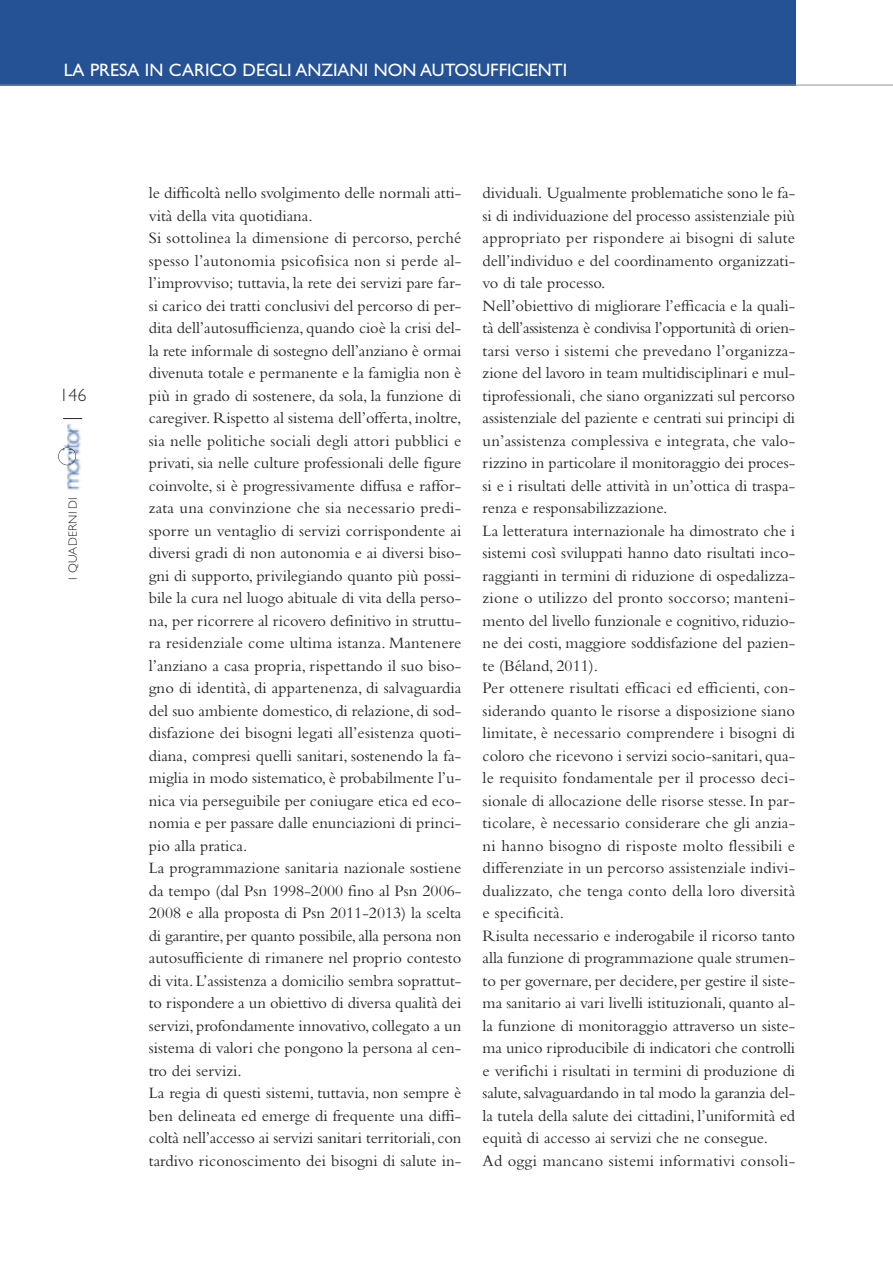
<style>
.page{position:relative;width:893px;height:1263px;background:#fff}
.page>*{position:absolute;margin:0;border:0;box-sizing:border-box;transform-origin:0 0}
.t1{font:18px "Gill Sans";color:#fff}
.t2{font:300 18px "Gill Sans";color:#272627}
.t3{font:16.5px/22.5px "Bembo";color:#272627}
.t4{font:300 12px "Gill Sans";letter-spacing:.02em;color:#272627}
</style>
<div class="page">
<div style="left:0;top:0;width:795px;height:85px;background:#255295"></div>
<hr style="left:0;top:85px;width:893px;height:1px;background:#939393">
<img style="left:63px;top:423px;width:18px;height:67px">
<img style="left:58px;top:448px;width:18px;height:17px;border-radius:50%">
<div style="left:58px;top:447px;width:18px;height:18px;border:1px solid #272627;border-radius:50%"></div>
<svg style="left:63px;top:418px;width:19px;height:1px"></svg>
<p class="t1" style="left:64px;top:63px;width:505px">LA PRESA IN CARICO DEGLI ANZIANI NON AUTOSUFFICIENTI</p>
<p class="t2" style="left:59px;top:388px;width:28px">146</p>
<p class="t4" style="left:68px;top:580px;width:84px;rotate:-90deg">I QUADERNI DI</p>
<p class="t3" style="left:149px;top:183px;width:314px">le difficoltà nello svolgimento delle normali atti&shy;vità della vita quotidiana.<br>Si sottolinea la dimensione di percorso, perché spesso l’autonomia psicofisica non si perde al&shy;l’improvviso; tuttavia, la rete dei servizi pare far&shy;si carico dei tratti conclusivi del percorso di per&shy;dita dell’autosufficienza, quando cioè la crisi del&shy;la rete informale di sostegno dell’anziano è ormai divenuta totale e permanente e la famiglia non è più in grado di sostenere, da sola, la funzione di caregiver. Rispetto al sistema dell’offerta, inoltre, sia nelle politiche sociali degli attori pubblici e privati, sia nelle culture professionali delle figure coinvolte, si è progressivamente diffusa e raffor&shy;zata una convinzione che sia necessario predi&shy;sporre un ventaglio di servizi corrispondente ai diversi gradi di non autonomia e ai diversi biso&shy;gni di supporto, privilegiando quanto più possi&shy;bile la cura nel luogo abituale di vita della perso&shy;na, per ricorrere al ricovero definitivo in struttu&shy;ra residenziale come ultima istanza. Mantenere l’anziano a casa propria, rispettando il suo biso&shy;gno di identità, di appartenenza, di salvaguardia del suo ambiente domestico, di relazione, di sod&shy;disfazione dei bisogni legati all’esistenza quoti&shy;diana, compresi quelli sanitari, sostenendo la fa&shy;miglia in modo sistematico, è probabilmente l’u&shy;nica via perseguibile per coniugare etica ed eco&shy;nomia e per passare dalle enunciazioni di princi&shy;pio alla pratica.<br>La programmazione sanitaria nazionale sostiene da tempo (dal Psn 1998-2000 fino al Psn 2006- 2008 e alla proposta di Psn 2011-2013) la scelta di garantire, per quanto possibile,alla persona non autosufficiente di rimanere nel proprio contesto di vita. L’assistenza a domicilio sembra soprattut&shy;to rispondere a un obiettivo di diversa qualità dei servizi, profondamente innovativo, collegato a un sistema di valori che pongono la persona al cen&shy;tro dei servizi.<br>La regia di questi sistemi, tuttavia, non sempre è ben delineata ed emerge di frequente una diffi&shy;coltà nell’accesso ai servizi sanitari territoriali, con tardivo riconoscimento dei bisogni di salute in-</p>
<p class="t3" style="left:483px;top:183px;width:314px">dividuali. Ugualmente problematiche sono le fa&shy;si di individuazione del processo assistenziale più appropriato per rispondere ai bisogni di salute dell’individuo e del coordinamento organizzati&shy;vo di tale processo.<br>Nell’obiettivo di migliorare l’efficacia e la quali&shy;tà dell’assistenza è condivisa l’opportunità di orien&shy;tarsi verso i sistemi che prevedano l’organizza&shy;zione del lavoro in team multidisciplinari e mul&shy;tiprofessionali, che siano organizzati sul percorso assistenziale del paziente e centrati sui principi di un’assistenza complessiva e integrata, che valo&shy;rizzino in particolare il monitoraggio dei proces&shy;si e i risultati delle attività in un’ottica di traspa&shy;renza e responsabilizzazione.<br>La letteratura internazionale ha dimostrato che i sistemi così sviluppati hanno dato risultati inco&shy;raggianti in termini di riduzione di ospedalizza&shy;zione o utilizzo del pronto soccorso; manteni&shy;mento del livello funzionale e cognitivo,riduzio&shy;ne dei costi, maggiore soddisfazione del pazien&shy;te (Béland, 2011).<br>Per ottenere risultati efficaci ed efficienti, con&shy;siderando quanto le risorse a disposizione siano limitate, è necessario comprendere i bisogni di coloro che ricevono i servizi socio-sanitari, qua&shy;le requisito fondamentale per il processo deci&shy;sionale di allocazione delle risorse stesse. In par&shy;ticolare, è necessario considerare che gli anzia&shy;ni hanno bisogno di risposte molto flessibili e differenziate in un percorso assistenziale indivi&shy;dualizzato, che tenga conto della loro diversità e specificità.<br>Risulta necessario e inderogabile il ricorso tanto alla funzione di programmazione quale strumen&shy;to per governare, per decidere, per gestire il siste&shy;ma sanitario ai vari livelli istituzionali, quanto al&shy;la funzione di monitoraggio attraverso un siste&shy;ma unico riproducibile di indicatori che controlli e verifichi i risultati in termini di produzione di salute,salvaguardando in tal modo la garanzia del&shy;la tutela della salute dei cittadini, l’uniformità ed equità di accesso ai servizi che ne consegue.<br>Ad oggi mancano sistemi informativi consoli-</p>
</div>
